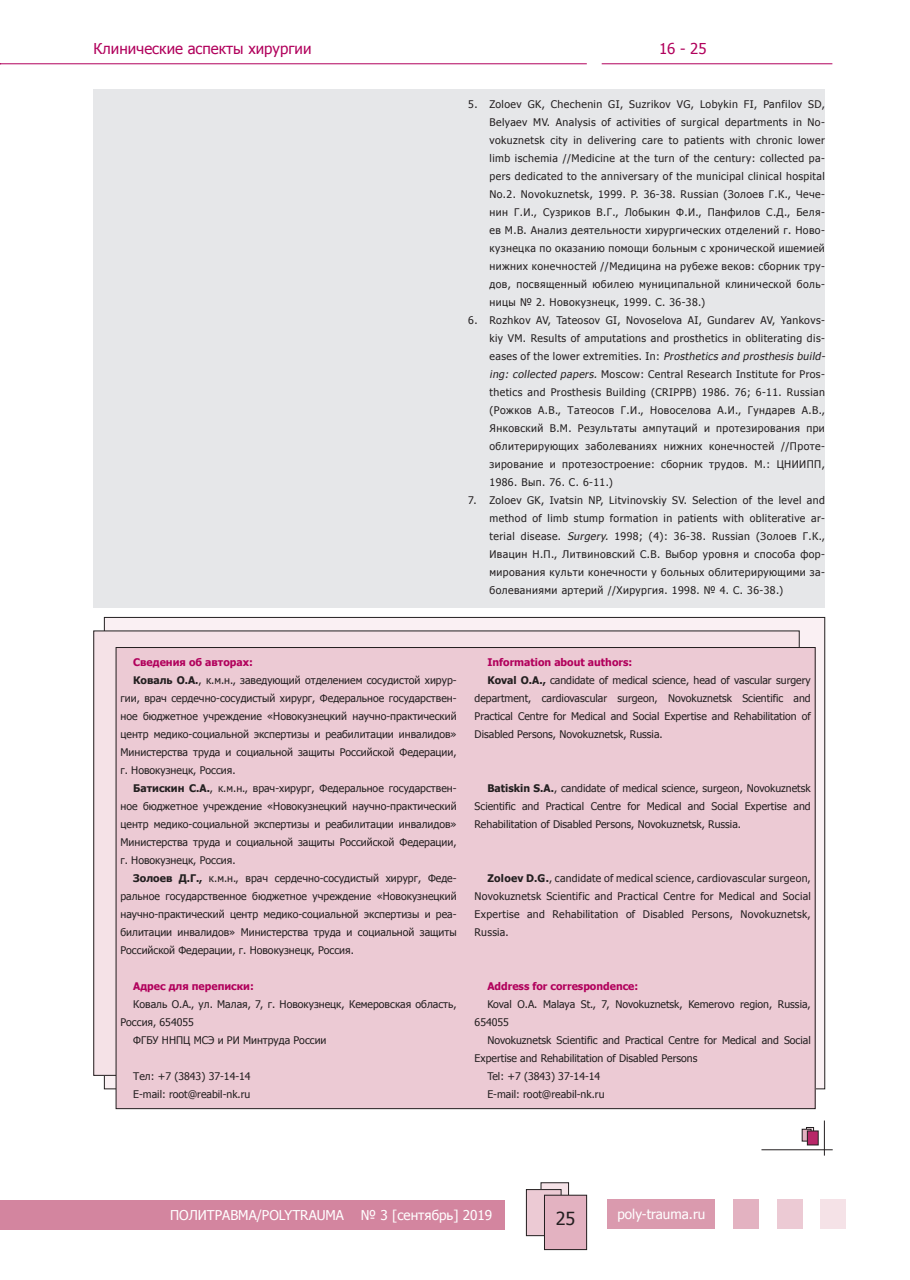
<style>
.page{position:relative;width:910px;height:1280px;background:#fff}
.page>*{position:absolute;margin:0;border:0;box-sizing:border-box;transform-origin:0 0}
.t1{font:18px "Tahoma";color:#231f20}
.t2{font:15px "Tahoma";color:#b1015c}
.t3{font:13.5px "Tahoma";color:#fff}
.t4{font:10.5px/18px "Tahoma";color:#231f20;text-align:justify}
.t5{font:10.5px/18px "Tahoma";letter-spacing:.04em;color:#231f20}
.t6{font:700 10.5px "Tahoma";color:#b1015c}
.s1{font-style:italic}
.s2{font-weight:700}
</style>
<div class="page">
<div style="left:607px;top:1198px;width:107px;height:30px;background:#da9aae"></div>
<div style="left:733px;top:1198px;width:26px;height:30px;background:#e3b2c1"></div>
<div style="left:777px;top:1198px;width:26px;height:30px;background:#eccad4"></div>
<div style="left:821px;top:1198px;width:25px;height:30px;background:#f5e2e7"></div>
<div style="left:0;top:1200px;width:505px;height:29px;background:#d3859f"></div>
<div style="left:541px;top:1183px;width:28px;height:36px;background:#f5e2e7"></div>
<div style="left:541px;top:1182px;width:28px;height:37px;border:1px solid #231f20"></div>
<div style="left:526px;top:1189px;width:35px;height:47px;background:#eccad4"></div>
<div style="left:526px;top:1189px;width:35px;height:47px;border:1px solid #231f20"></div>
<div style="left:544px;top:1195px;width:43px;height:54px;background:#e3b2c1"></div>
<div style="left:544px;top:1195px;width:43px;height:55px;border:1px solid #231f20"></div>
<hr style="left:0;top:63px;width:587px;height:1px;background:#b1015c">
<hr style="left:602px;top:63px;width:230px;height:1px;background:#b1015c">
<div style="left:94px;top:89px;width:731px;height:518px;background:#e6e7e9"></div>
<div style="left:104px;top:617px;width:721px;height:472px;background:#faf0f3"></div>
<div style="left:94px;top:631px;width:705px;height:444px;background:#f5e2e7"></div>
<div style="left:116px;top:647px;width:699px;height:462px;background:#eccad4"></div>
<div style="left:806px;top:1127px;width:8px;height:10px;border:1px solid #231f20"></div>
<svg style="left:804px;top:1131px;width:3px;height:8px"></svg>
<div style="left:802px;top:1129px;width:9px;height:12px;border:1px solid #231f20"></div>
<div style="left:807px;top:1131px;width:11px;height:14px;background:#b82768"></div>
<div style="left:807px;top:1131px;width:11px;height:14px;border:1px solid #231f20"></div>
<hr style="left:761px;top:1149px;width:72px;height:1px;background:#231f20">
<hr style="left:824px;top:1120px;width:1px;height:35px;background:#231f20">
<h2 class="t2" style="left:94px;top:38px;width:219px">Клинические аспекты хирургии</h2>
<h2 class="t2" style="left:659px;top:38px;width:49px">16 - 25</h2>
<p class="t4" style="left:489px;top:95px;width:337px;text-indent:-21px">5. Zoloev GK, Chechenin GI, Suzrikov VG, Lobykin FI, Panfilov SD, Belyaev MV. Analysis of activities of surgical departments in No&shy;vokuznetsk city in delivering care to patients with chronic lower limb ischemia //Medicine at the turn of the century: collected pa&shy;pers dedicated to the anniversary of the municipal clinical hospital No.2. Novokuznetsk, 1999. P. 36-38. Russian (Золоев Г.К., Чече&shy;нин Г.И., Сузриков В.Г., Лобыкин Ф.И., Панфилов С.Д., Беля&shy;ев М.В. Анализ деятельности хирургических отделений г. Ново&shy;кузнецка по оказанию помощи больным с хронической ишемией нижних конечностей //Медицина на рубеже веков: сборник тру&shy;дов, посвященный юбилею муниципальной клинической боль&shy;ницы № 2. Новокузнецк, 1999. С. 36-38.)</p>
<p class="t5" style="left:489px;top:311px;width:339px;text-indent:-21px">6. Rozhkov AV, Tateosov GI, Novoselova AI, Gundarev AV, Yankovs&shy;kiy VM. Results of amputations and prosthetics in obliterating dis&shy;ea se s of t h e l owe r ext re m i t i e s . I n : <span class="s1">Prosthetics and prosthesis build&shy;ing: collected papers.</span> Moscow: Central Research Institute for Pros&shy;thetics and Prosthesis Building (CRIPPB) 1986. 76; 6-11. Russian (Рожков А.В., Татеосов Г.И., Новоселова А.И., Гундарев А.В., Янковский В.М. Результаты ампутаций и протезирования при облитерирующих заболеваниях нижних конечностей //Проте&shy;зирование и протезостроение: сборник трудов. М.: ЦНИИПП, 1986. Вып. 76. С. 6-11.)</p>
<p class="t4" style="left:489px;top:491px;width:337px;text-indent:-21px">7. Zoloev GK, Ivatsin NP, Litvinovskiy SV. Selection of the level and method of limb stump formation in patients with obliterative ar&shy;terial disease. <span class="s1">Surgery.</span> 1998; (4): 36-38. Russian (Золоев Г.К., Ивацин Н.П., Литвиновский С.В. Выбор уровня и способа фор&shy;мирования культи конечности у больных облитерирующими за&shy;болеваниями артерий //Хирургия. 1998. № 4. С. 36-38.)</p>
<p class="t6" style="left:133px;top:655px;width:121px">Сведения об авторах:</p>
<p class="t4" style="left:133px;top:671px;width:325px"><span class="s2">Коваль О.А.</span>, к.м.н., заведующий отделением сосудистой хирур-</p>
<p class="t4" style="left:120px;top:689px;width:338px">гии, врач сердечно-сосудистый хирург, Федеральное государствен-</p>
<p class="t4" style="left:120px;top:707px;width:338px">ное бюджетное учреждение «Новокузнецкий научно-практический</p>
<p class="t4" style="left:120px;top:725px;width:338px">центр медико-социальной экспертизы и реабилитации инвалидов»</p>
<p class="t4" style="left:120px;top:743px;width:338px">Министерства труда и социальной защиты Российской Федерации,</p>
<p class="t4" style="left:120px;top:761px;width:117px">г. Новокузнецк, Россия.</p>
<p class="t4" style="left:133px;top:779px;width:325px"><span class="s2">Батискин С.А.</span>, к.м.н., врач-хирург, Федеральное государствен-</p>
<p class="t4" style="left:120px;top:797px;width:338px">ное бюджетное учреждение «Новокузнецкий научно-практический</p>
<p class="t4" style="left:120px;top:815px;width:338px">центр медико-социальной экспертизы и реабилитации инвалидов»</p>
<p class="t4" style="left:120px;top:833px;width:338px">Министерства труда и социальной защиты Российской Федерации,</p>
<p class="t4" style="left:120px;top:851px;width:117px">г. Новокузнецк, Россия.</p>
<p class="t4" style="left:133px;top:869px;width:325px"><span class="s2">Золоев Д.Г.,</span> к.м.н., врач сердечно-сосудистый хирург, Феде-</p>
<p class="t4" style="left:120px;top:887px;width:338px">ральное государственное бюджетное учреждение «Новокузнецкий</p>
<p class="t4" style="left:120px;top:905px;width:338px">научно-практический центр медико-социальной экспертизы и реа-</p>
<p class="t4" style="left:120px;top:923px;width:338px">билитации инвалидов» Министерства труда и социальной защиты</p>
<p class="t4" style="left:120px;top:941px;width:235px">Российской Федерации, г. Новокузнецк, Россия.</p>
<p class="t6" style="left:133px;top:979px;width:122px">Адрес для переписки:</p>
<p class="t4" style="left:133px;top:995px;width:325px">Коваль О.А., ул. Малая, 7, г. Новокузнецк, Кемеровская область,</p>
<p class="t4" style="left:120px;top:1013px;width:75px">Россия, 654055</p>
<p class="t4" style="left:133px;top:1031px;width:195px">ФГБУ ННПЦ МСЭ и РИ Минтруда России</p>
<p class="t4" style="left:133px;top:1067px;width:119px">Тел: +7 (3843) 37-14-14<br>E-mail: root@reabil-nk.ru</p>
<p class="t6" style="left:487px;top:655px;width:146px">Information about authors:</p>
<p class="t4" style="left:487px;top:671px;width:325px"><span class="s2">Koval O.A.,</span> candidate of medical science, head of vascular surgery</p>
<p class="t4" style="left:475px;top:689px;width:338px">department, cardiovascular surgeon, Novokuznetsk Scientific and</p>
<p class="t4" style="left:475px;top:707px;width:338px">Practical Centre for Medical and Social Expertise and Rehabilitation of</p>
<p class="t4" style="left:475px;top:725px;width:190px">Disabled Persons, Novokuznetsk, Russia.</p>
<p class="t4" style="left:475px;top:779px;width:338px;text-indent:13px"><span class="s2">Batiskin S.A.</span>, candidate of medical science, surgeon, Novokuznetsk Scientific and Practical Centre for Medical and Social Expertise and Rehabilitation of Disabled Persons, Novokuznetsk, Russia.</p>
<p class="t4" style="left:475px;top:869px;width:338px;text-indent:13px"><span class="s2">Zoloev D.G.</span>, candidate of medical science, cardiovascular surgeon, Novokuznetsk Scientific and Practical Centre for Medical and Social Expertise and Rehabilitation of Disabled Persons, Novokuznetsk, Russia.</p>
<p class="t6" style="left:487px;top:979px;width:152px">Address for correspondence:</p>
<p class="t4" style="left:475px;top:995px;width:338px;text-indent:13px">Koval O.A. Malaya St., 7, Novokuznetsk, Kemerovo region, Russia,<br>654055</p>
<p class="t4" style="left:487px;top:1031px;width:325px">Novokuznetsk Scientific and Practical Centre for Medical and Social</p>
<p class="t4" style="left:475px;top:1049px;width:224px">Expertise and Rehabilitation of Disabled Persons</p>
<p class="t4" style="left:487px;top:1067px;width:114px">Tel: +7 (3843) 37-14-14</p>
<p class="t4" style="left:487px;top:1085px;width:119px">E-mail: root@reabil-nk.ru</p>
<p class="t3" style="left:170px;top:1206px;width:176px">ПОЛИТРАВМА/POLYTRAUMA</p>
<p class="t3" style="left:361px;top:1206px;width:133px">№ 3 [сентябрь] 2019</p>
<h1 class="t1" style="left:556px;top:1206px;width:21px">25</h1>
<p class="t3" style="left:617px;top:1205px;width:89px">poly-trauma.ru</p>
</div>
